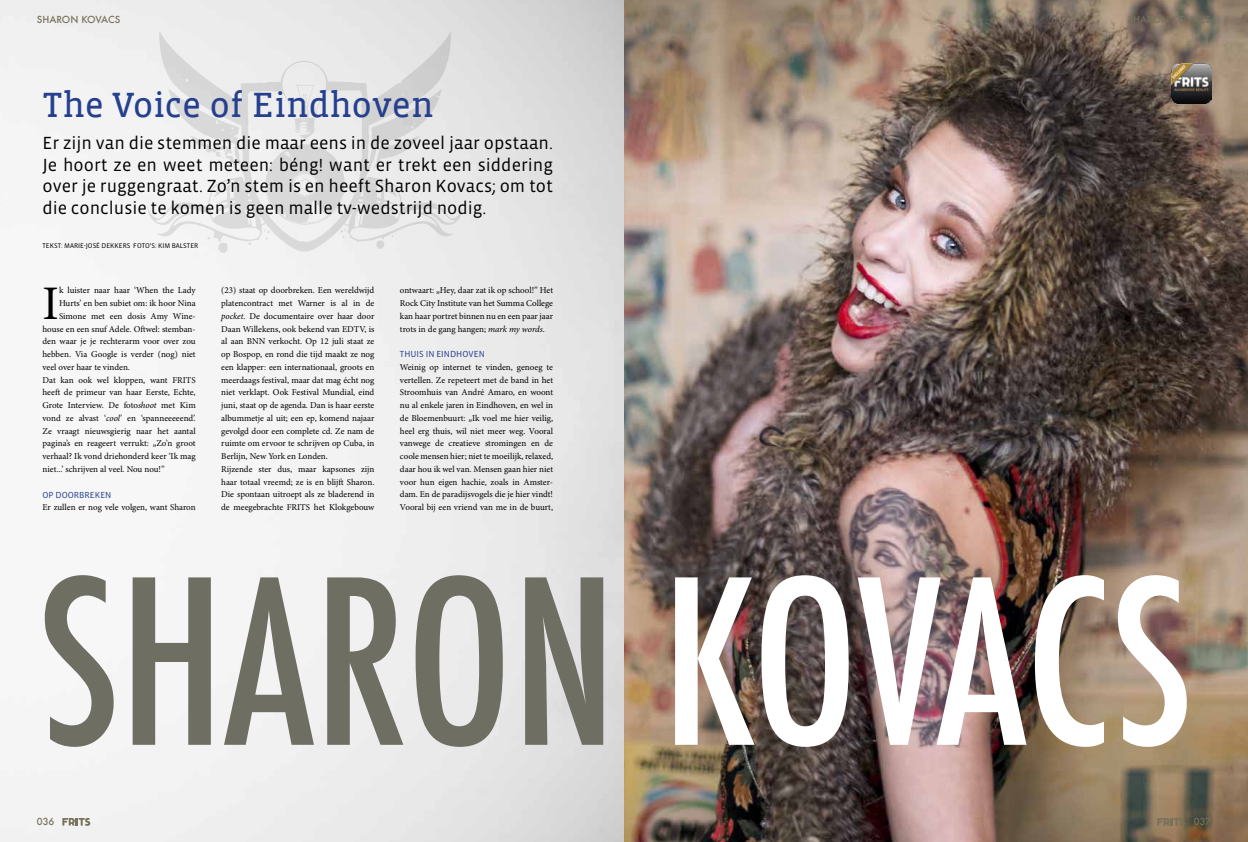
<style>
.page{position:relative;width:1248px;height:842px;background:#fff}
.page>*{position:absolute;margin:0;border:0;box-sizing:border-box;transform-origin:0 0}
.t1{font:500 condensed 222px "Futura";color:#6e6e63}
.t2{font:48.2px "Minion Pro";color:#000}
.t3{font:36px "Vista Slab Reg";color:#25408f}
.t4{font:18px/21.6px "Vista Sans OT";color:#000;text-align:justify}
.t5{font:500 9.5px "Futura";color:#78725b}
.t6{font:9px/12.8px "Minion Pro";color:#000;text-align:justify}
.t7{font:9px "Vista Sans OT";color:#25408f}
.t8{font:7px "Vista Sans OT";color:#000}
.s1{font-style:italic}
.s2{font-family:"Vista Sans OT"}
.s3{color:#fff}
</style>
<div class="page">
<img style="left:0;top:0;width:1247px;height:842px">
<img style="left:145px;top:30px;width:319px;height:225px">
<svg style="left:62px;top:818px;width:28px;height:8px"></svg>
<svg style="left:1157px;top:818px;width:27px;height:8px"></svg>
<img style="left:1171px;top:64px;width:39px;height:39px">
<p class="t5" style="left:37px;top:13px;width:85px">SHARON KOVACS</p>
<h3 class="t3" style="left:43px;top:87px;width:392px">The Voice of Eindhoven</h3>
<p class="t4" style="left:43px;top:133px;width:512px">Er zijn van die stemmen die maar eens in de zoveel jaar opstaan.<br>Je hoort ze en weet meteen: béng! want er trekt een siddering over je ruggengraat. Zo’n stem is en heeft Sharon Kovacs; om tot die conclusie te komen is geen malle tv-wedstrijd nodig.</p>
<p class="t8" style="left:43px;top:242px;width:9px">Tekst</p>
<p class="t8" style="left:61px;top:242px;width:50px">: Marie-José Dekke</p>
<p class="t8" style="left:123px;top:242px;width:77px">rs Foto’s: Kim Balste r</p>
<h2 class="t2" style="left:43px;top:271px;width:18px">I</h2>
<p class="t6" style="left:59px;top:284px;width:138px">k luister naar haar ‘When the Lady</p>
<p class="t6" style="left:221px;top:284px;width:155px;text-align:left">(23) staat op doorbreken. Een wereldwijd platencontract met Warner is al in de <span class="s1">pocket</span>. De documentaire over haar door Daan Willekens, ook bekend van EDTV, is al aan BNN verkocht. Op 12 juli staat ze op Bospop, en rond die tijd maakt ze nog een klapper: een internationaal, groots en meerdaags festival, maar dat mag écht nog niet verklapt. Ook Festival Mundial, eind juni, staat op de agenda. Dan is haar eerste albummetje al uit; een ep, komend najaar gevolgd door een complete cd. Ze nam de ruimte om ervoor te schrijven op Cuba, in Berlijn, New York en Londen.<br>Rijzende ster dus, maar kapsones zijn haar totaal vreemd; ze is en blijft Sharon.<br>Die spontaan uitroept als ze bladerend in de meegebrachte FRITS het Klokgebouw</p>
<p class="t6" style="left:400px;top:284px;width:155px">ontwaart: <span class="s2">„</span>Hey, daar zat ik op school!” Het Rock City Institute van het Summa College kan haar portret binnen nu en een paar jaar trots in de gang hangen; <span class="s1">mark my words</span>.</p>
<p class="t6" style="left:59px;top:297px;width:138px">Hurts’ en ben subiet om: ik hoor Nina</p>
<p class="t6" style="left:59px;top:310px;width:138px">Simone met een dosis Amy Wine-</p>
<p class="t6" style="left:43px;top:322px;width:155px">house en een snuf Adele. Oftwel: stemban-</p>
<p class="t6" style="left:43px;top:335px;width:155px">den waar je je rechterarm voor over zou</p>
<p class="t6" style="left:43px;top:348px;width:155px">hebben. Via Google is verder (nog) niet</p>
<p class="t6" style="left:43px;top:361px;width:89px">veel over haar te vinden.</p>
<p class="t6" style="left:43px;top:373px;width:155px">Dat kan ook wel kloppen, want FRITS</p>
<p class="t6" style="left:43px;top:386px;width:155px">heeft de primeur van haar Eerste, Echte,</p>
<p class="t6" style="left:43px;top:399px;width:155px">Grote Interview. De foto<span class="s1">shoot</span> met Kim</p>
<p class="t6" style="left:43px;top:412px;width:155px">vond ze alvast ‘<span class="s1">cool</span>’ en ‘spanneeeeend’.</p>
<p class="t6" style="left:43px;top:424px;width:155px">Ze vraagt nieuwsgierig naar het aantal</p>
<p class="t6" style="left:43px;top:437px;width:155px">pagina’s en reageert verrukt: <span class="s2">„</span>Zo’n groot</p>
<p class="t6" style="left:43px;top:450px;width:155px">verhaal? Ik vond driehonderd keer ‘Ik mag</p>
<p class="t6" style="left:43px;top:463px;width:124px">niet...’ schrijven al veel. Nou nou!”</p>
<p class="t7" style="left:43px;top:490px;width:70px">Op doorbreken</p>
<p class="t6" style="left:43px;top:501px;width:155px">Er zullen er nog vele volgen, want Sharon</p>
<p class="t7" style="left:400px;top:349px;width:86px">Thuis in Eindhoven</p>
<p class="t6" style="left:400px;top:361px;width:155px">Weinig op internet te vinden, genoeg te vertellen. Ze repeteert met de band in het Stroomhuis van André Amaro, en woont nu al enkele jaren in Eindhoven, en wel in de Bloemenbuurt: <span class="s2">„</span>Ik voel me hier veilig, heel erg thuis, wil niet meer weg. Vooral vanwege de creatieve stromingen en de coole mensen hier; niet te moeilijk, relaxed, daar hou ik wel van. Mensen gaan hier niet voor hun eigen hachie, zoals in Amster&shy;dam. En de paradijsvogels die je hier vindt!<br>Vooral bij een vriend van me in de buurt,</p>
<h1 class="t1" style="left:37px;top:521px;width:1157px">SHARON <span class="s3">KOVACS</span></h1>
<p class="t5" style="left:37px;top:815px;width:19px">036</p>
<p class="t5" style="left:1193px;top:815px;width:19px">037</p>
</div>
